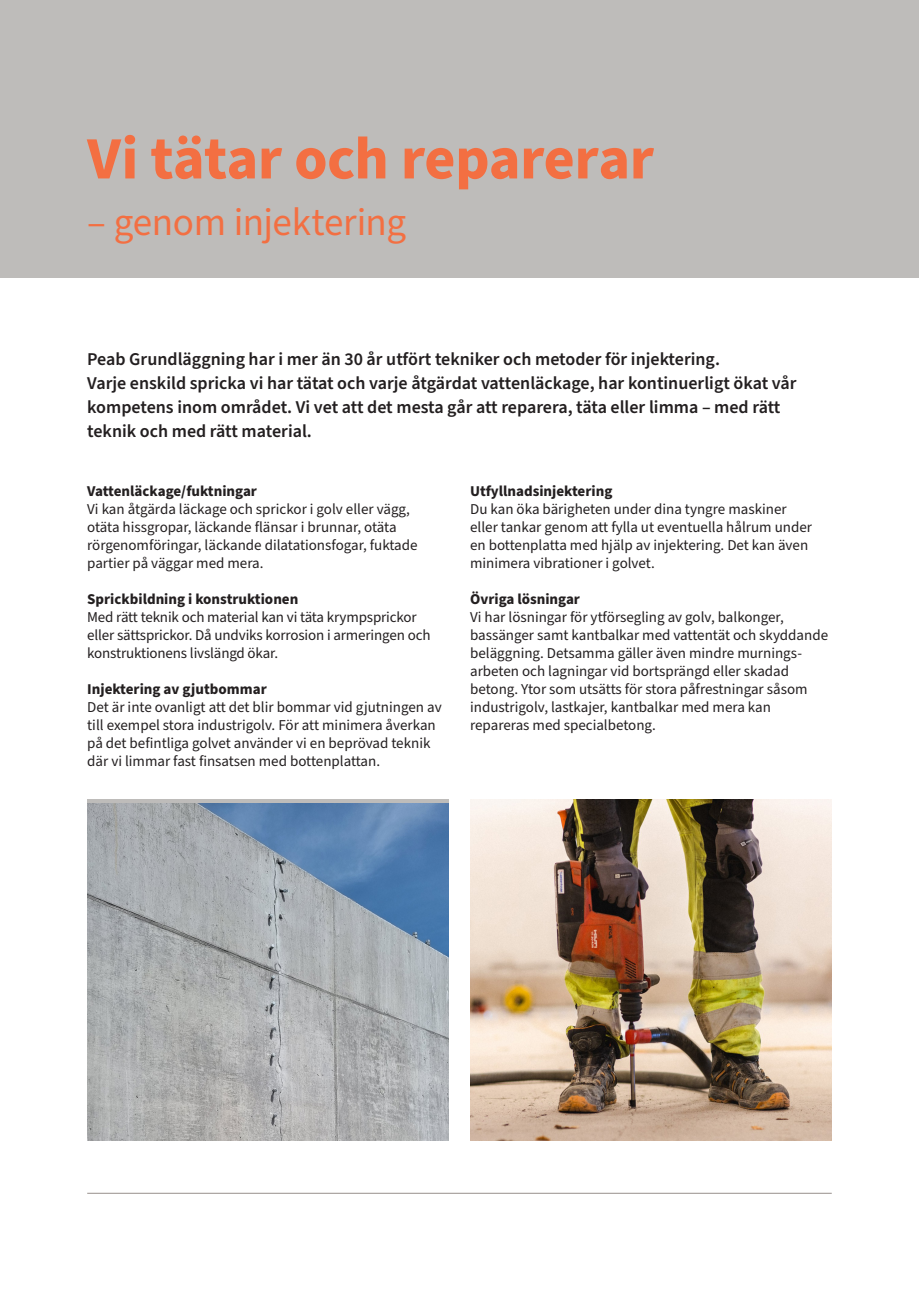
<style>
.page{position:relative;width:919px;height:1289px;background:#fff}
.page>*{position:absolute;margin:0;border:0;box-sizing:border-box;transform-origin:0 0}
.Headline_36_36{font:700 60px "Source Sans Pro";letter-spacing:-.01em;color:#f36f42}
.Headline_36_36-2{font:39px "Source Sans Pro";letter-spacing:-.01em;color:#f36f42}
.Caption___Description_8_11_Bold{font:600 18px/24px "Source Sans Pro";color:#231f20}
.Body_text_9_12{font:15px/18px "Source Sans Pro";color:#231f20}
.Body_title__9_12{font:700 15px "Source Sans Pro";color:#231f20}
</style>
<div class="page">
<div style="left:0;top:0;width:918px;height:278px;background:#bebcba"></div>
<img style="left:470px;top:799px;width:361px;height:341px">
<img style="left:87px;top:803px;width:362px;height:337px">
<hr style="left:87px;top:1192px;width:744px;height:1px;background:#97908c">
<p class="Headline_36_36" style="left:87px;top:118px;width:568px">Vi tätar och reparerar</p>
<p class="Headline_36_36-2" style="left:87px;top:196px;width:320px">– genom injektering</p>
<p class="Caption___Description_8_11_Bold" style="left:87px;top:348px;width:634px">Peab Grundläggning har i mer än 30 år utfört tekniker och metoder för injektering.</p>
<p class="Caption___Description_8_11_Bold" style="left:87px;top:372px;width:710px">Varje enskild spricka vi har tätat och varje åtgärdat vattenläckage, har kontinuerligt ökat vår</p>
<p class="Caption___Description_8_11_Bold" style="left:87px;top:396px;width:694px">kompetens inom området. Vi vet att det mesta går att reparera, täta eller limma – med rätt teknik och med rätt material.</p>
<p class="Body_title__9_12" style="left:87px;top:481px;width:171px">Vattenläckage/fuktningar</p>
<p class="Body_text_9_12" style="left:87px;top:500px;width:332px">Vi kan åtgärda läckage och sprickor i golv eller vägg, otäta hissgropar, läckande flänsar i brunnar, otäta rörgenomföringar, läckande dilatationsfogar, fuktade partier på väggar med mera.</p>
<p class="Body_title__9_12" style="left:87px;top:589px;width:213px">Sprickbildning i konstruktionen</p>
<p class="Body_text_9_12" style="left:87px;top:608px;width:345px">Med rätt teknik och material kan vi täta krympsprickor eller sättsprickor. Då undviks korrosion i armeringen och konstruktionens livslängd ökar.</p>
<p class="Body_title__9_12" style="left:87px;top:679px;width:181px">Injektering av gjutbommar</p>
<p class="Body_text_9_12" style="left:87px;top:698px;width:356px">Det är inte ovanligt att det blir bommar vid gjutningen av till exempel stora industrigolv. För att minimera åverkan på det befintliga golvet använder vi en beprövad teknik</p>
<p class="Body_text_9_12" style="left:87px;top:752px;width:294px">där vi limmar fast finsatsen med bottenplattan.</p>
<p class="Body_title__9_12" style="left:470px;top:481px;width:144px">Utfyllnadsinjektering</p>
<p class="Body_text_9_12" style="left:470px;top:500px;width:343px">Du kan öka bärigheten under dina tyngre maskiner eller tankar genom att fylla ut eventuella hålrum under en bottenplatta med hjälp av injektering. Det kan även minimera vibrationer i golvet.</p>
<p class="Body_title__9_12" style="left:470px;top:589px;width:111px">Övriga lösningar</p>
<p class="Body_text_9_12" style="left:470px;top:608px;width:315px">Vi har lösningar för ytförsegling av golv, balkonger,</p>
<p class="Body_text_9_12" style="left:470px;top:626px;width:359px">bassänger samt kantbalkar med vattentät och skyddande</p>
<p class="Body_text_9_12" style="left:470px;top:644px;width:339px">beläggning. Detsamma gäller även mindre murnings&shy;arbeten och lagningar vid bortsprängd eller skadad betong. Ytor som utsätts för stora påfrestningar såsom industrigolv, lastkajer, kantbalkar med mera kan repareras med specialbetong.</p>
</div>
